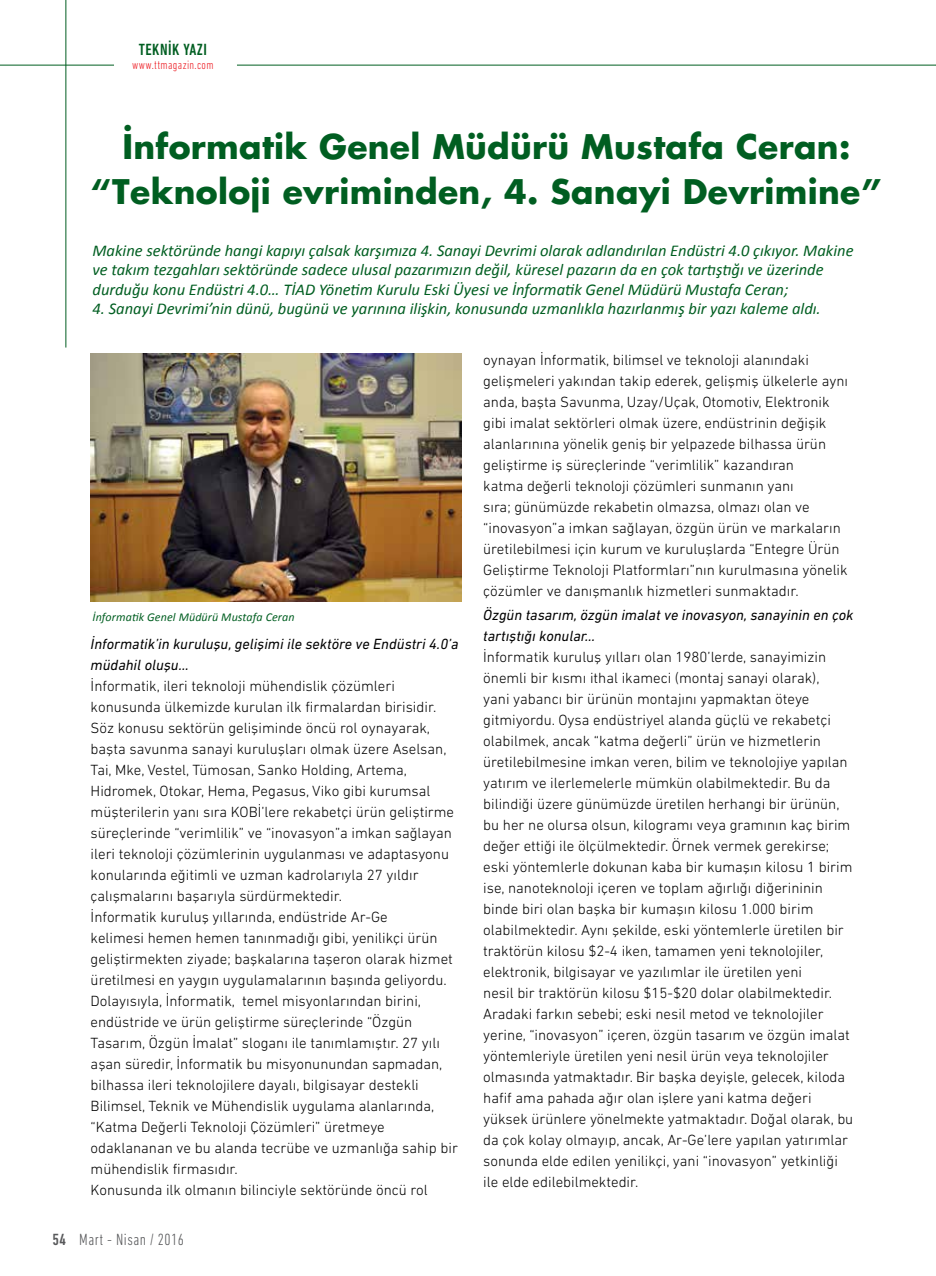
<style>
.page{position:relative;width:936px;height:1276px;background:#fff}
.page>*{position:absolute;margin:0;border:0;box-sizing:border-box;transform-origin:0 0}
.t1{font:33px/45px "Futura Bold Tr";letter-spacing:.01em;color:#005e21;text-align:center}
.t2{font:italic 16.5px/19.5px "Calibri";color:#005e21}
.t3{font:300 condensed 16.5px "DIN Next LT Pro";letter-spacing:.03em;color:#58595b}
.t4{font:500 condensed 16.5px "DIN Next LT Pro";letter-spacing:.03em;color:#005e21}
.t5{font:300 15px/21px "DIN Next LT Pro";color:#000}
.t6{font:italic 15px/21px "DIN Next LT Pro";color:#000}
.t7{font:300 condensed 12.3px "DIN Next LT Pro";letter-spacing:.03em;color:#ed1d24}
.t8{font:italic 12px "Calibri";letter-spacing:.01em;color:#005e21}
.s1{font-weight:500}
</style>
<div class="page">
<hr style="left:237px;top:65px;width:698px;height:1px;background:#005e21">
<hr style="left:65px;top:0;width:1px;height:347px;background:#005e21">
<hr style="left:0;top:65px;width:114px;height:1px;background:#005e21">
<img style="left:91px;top:354px;width:371px;height:247px">
<p class="t4" style="left:139px;top:40px;width:70px">TEKNİK YAZI</p>
<p class="t7" style="left:132px;top:58px;width:83px">www.ttmagazin.com</p>
<h1 class="t1" style="left:91px;top:123px;width:791px">İnformatik Genel Müdürü Mustafa Ceran: “Teknoloji evriminden, 4. Sanayi Devrimine”</h1>
<p class="t2" style="left:92px;top:240px;width:762px">Makine sektöründe hangi kapıyı çalsak karşımıza 4. Sanayi Devrimi olarak adlandırılan Endüstri 4.0 çıkıyor. Makine ve takım tezgahları sektöründe sadece ulusal pazarımızın değil, küresel pazarın da en çok tartıştığı ve üzerinde durduğu konu Endüstri 4.0… TİAD Yönetim Kurulu Eski Üyesi ve İnformatik Genel Müdürü Mustafa Ceran;</p>
<p class="t2" style="left:92px;top:298px;width:729px">4. Sanayi Devrimi’nin dünü, bugünü ve yarınına ilişkin, konusunda uzmanlıkla hazırlanmış bir yazı kaleme aldı.</p>
<p class="t8" style="left:92px;top:609px;width:203px">İnformatik Genel Müdürü Mustafa Ceran</p>
<p class="t6" style="left:91px;top:633px;width:369px">İnformatik’in kuruluşu, gelişimi ile sektöre ve Endüstri 4.0’a müdahil oluşu...</p>
<p class="t5" style="left:91px;top:675px;width:369px">İnformatik, ileri teknoloji mühendislik çözümleri konusunda ülkemizde kurulan ilk firmalardan birisidir.<br>Söz konusu sektörün gelişiminde öncü rol oynayarak, başta savunma sanayi kuruluşları olmak üzere Aselsan, Tai, Mke, Vestel, Tümosan, Sanko Holding, Artema, Hidromek, Otokar, Hema, Pegasus, Viko gibi kurumsal müşterilerin yanı sıra KOBİ’lere rekabetçi ürün geliştirme süreçlerinde “verimlilik” ve “inovasyon”a imkan sağlayan ileri teknoloji çözümlerinin uygulanması ve adaptasyonu konularında eğitimli ve uzman kadrolarıyla 27 yıldır çalışmalarını başarıyla sürdürmektedir.<br>İnformatik kuruluş yıllarında, endüstride Ar-Ge<br>kelimesi hemen hemen tanınmadığı gibi, yenilikçi ürün geliştirmekten ziyade; başkalarına taşeron olarak hizmet üretilmesi en yaygın uygulamalarının başında geliyordu.<br>Dolayısıyla, İnformatik, temel misyonlarından birini, endüstride ve ürün geliştirme süreçlerinde “Özgün Tasarım, Özgün İmalat” sloganı ile tanımlamıştır. 27 yılı aşan süredir, İnformatik bu misyonunundan sapmadan, bilhassa ileri teknolojilere dayalı, bilgisayar destekli Bilimsel, Teknik ve Mühendislik uygulama alanlarında, “Katma Değerli Teknoloji Çözümleri” üretmeye odaklananan ve bu alanda tecrübe ve uzmanlığa sahip bir mühendislik firmasıdır.<br>Konusunda ilk olmanın bilinciyle sektöründe öncü rol</p>
<p class="t3" style="left:52px;top:1229px;width:133px"><span class="s1">54</span> Mart - Nisan / 2016</p>
<p class="t5" style="left:483px;top:349px;width:366px">oynayan İnformatik, bilimsel ve teknoloji alanındaki gelişmeleri yakından takip ederek, gelişmiş ülkelerle aynı anda, başta Savunma, Uzay/Uçak, Otomotiv, Elektronik gibi imalat sektörleri olmak üzere, endüstrinin değişik alanlarınına yönelik geniş bir yelpazede bilhassa ürün geliştirme iş süreçlerinde “verimlilik” kazandıran<br>katma değerli teknoloji çözümleri sunmanın yanı<br>sıra; günümüzde rekabetin olmazsa, olmazı olan ve “inovasyon”a imkan sağlayan, özgün ürün ve markaların üretilebilmesi için kurum ve kuruluşlarda “Entegre Ürün Geliştirme Teknoloji Platformları”nın kurulmasına yönelik çözümler ve danışmanlık hizmetleri sunmaktadır.</p>
<p class="t6" style="left:483px;top:604px;width:372px">Özgün tasarım, özgün imalat ve inovasyon, sanayinin en çok tartıştığı konular…</p>
<p class="t5" style="left:483px;top:646px;width:371px">İnformatik kuruluş yılları olan 1980’lerde, sanayimizin önemli bir kısmı ithal ikameci (montaj sanayi olarak),<br>yani yabancı bir ürünün montajını yapmaktan öteye gitmiyordu. Oysa endüstriyel alanda güçlü ve rekabetçi olabilmek, ancak “katma değerli” ürün ve hizmetlerin üretilebilmesine imkan veren, bilim ve teknolojiye yapılan yatırım ve ilerlemelerle mümkün olabilmektedir. Bu da bilindiği üzere günümüzde üretilen herhangi bir ürünün, bu her ne olursa olsun, kilogramı veya gramının kaç birim değer ettiği ile ölçülmektedir. Örnek vermek gerekirse; eski yöntemlerle dokunan kaba bir kumaşın kilosu 1 birim ise, nanoteknoloji içeren ve toplam ağırlığı diğerininin binde biri olan başka bir kumaşın kilosu 1.000 birim olabilmektedir. Aynı şekilde, eski yöntemlerle üretilen bir traktörün kilosu $2-4 iken, tamamen yeni teknolojiler, elektronik, bilgisayar ve yazılımlar ile üretilen yeni<br>nesil bir traktörün kilosu $15-$20 dolar olabilmektedir.<br>Aradaki farkın sebebi; eski nesil metod ve teknolojiler yerine, “inovasyon” içeren, özgün tasarım ve özgün imalat yöntemleriyle üretilen yeni nesil ürün veya teknolojiler olmasında yatmaktadır. Bir başka deyişle, gelecek, kiloda hafif ama pahada ağır olan işlere yani katma değeri yüksek ürünlere yönelmekte yatmaktadır. Doğal olarak, bu da çok kolay olmayıp, ancak, Ar-Ge’lere yapılan yatırımlar sonunda elde edilen yenilikçi, yani “inovasyon” yetkinliği ile elde edilebilmektedir.</p>
</div>
